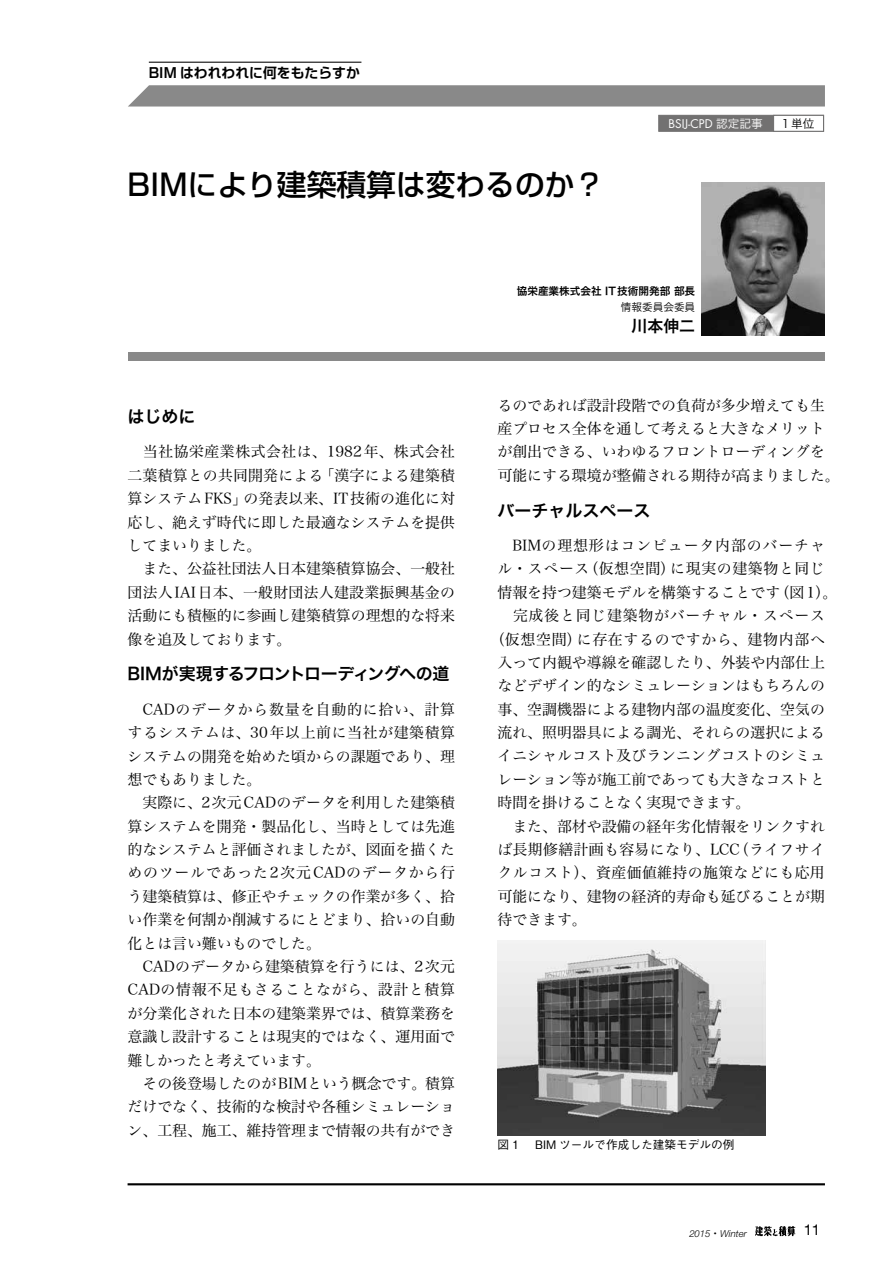
<style>
.page{position:relative;width:893px;height:1263px;background:#fff}
.page>*{position:absolute;margin:0;border:0;box-sizing:border-box;transform-origin:0 0}
.t1{font:500 29.7px "Shin Go Pro";color:#000}
.t2{font:16.95px "Hira Kaku Pro W6";letter-spacing:-.045em;color:#000}
.t3{font:16.95px "Hira Kaku Pro W6";letter-spacing:-.01em;color:#000}
.t4{font:15.9px "Hira Kaku Pro W6";color:#000}
.t5{font:14.85px/23.4px "Hira Min Pro W3";color:#000}
.t6{font:14.85px "Hira Min Pro W3";letter-spacing:.025em;color:#000}
.t7{font:14.85px "Hira Min Pro W3";letter-spacing:.06em;color:#000}
.t8{font:14.85px "Hira Min Pro W3";letter-spacing:.045em;color:#000}
.t9{font:14.85px "Hira Min Pro W3";letter-spacing:.05em;color:#000}
.t10{font:14.85px "Hira Min Pro W3";letter-spacing:.055em;color:#000}
.t11{font:14.85px "Helvetica Neue";color:#000}
.t12{font:700 13.8px "Shin Go Pro De";color:#000}
.t13{font:500 11.7px "Gothic BBB Pro";color:#000}
.t14{font:11.7px "Futura";color:#fff}
.t15{font:11.7px "Hira Kaku Pro W3";color:#000}
.t16{font:10.65px "Hira Kaku Pro W6";color:#000}
.t17{font:10.65px "Hira Kaku Pro W3";color:#000}
.t18{font:italic 300 9.6px "Helvetica Neue";color:#000}
.s1{font-family:"Hira Kaku Pro W3"}
.s2{font-family:"Koz Min Pro";font-weight:400;font-style:normal}
</style>
<div class="page">
<img style="left:755px;top:1226px;width:40px;height:10px">
<hr style="left:128px;top:1183px;width:697px;height:2px;background:#000">
<div style="left:128px;top:353px;width:697px;height:8px;background:#898989"></div>
<img style="left:702px;top:183px;width:123px;height:152px">
<svg style="left:128px;top:85px;width:697px;height:22px"></svg>
<div style="left:658px;top:115px;width:166px;height:17px;background:#727171;border:1px solid #727171"></div>
<div style="left:773px;top:115px;width:51px;height:17px;background:#fff;border:1px solid #727171"></div>
<hr style="left:149px;top:62px;width:212px;height:1px;background:#000">
<img style="left:497px;top:940px;width:268px;height:195px">
<p class="t12" style="left:149px;top:61px;width:212px">BIM はわれわれに何をもたらすか</p>
<h1 class="t1" style="left:128px;top:161px;width:478px">BIMにより建築積算は変わるのか？</h1>
<p class="t14" style="left:668px;top:115px;width:96px">BSIJ-CPD <span class="s1">認定記事</span></p>
<p class="t15" style="left:782px;top:113px;width:34px">1単位</p>
<p class="t3" style="left:128px;top:401px;width:70px">はじめに</p>
<p class="t5" style="left:128px;top:439px;width:329px">　当社協栄産業株式会社は、1982年、株式会社二葉積算との共同開発による「漢字による建築積算システムFKS」の発表以来、IT技術の進化に対応し、絶えず時代に即した最適なシステムを提供してまいりました。<br>　また、公益社団法人日本建築積算協会、一般社団法人IAI日本、一般財団法人建設業振興基金の活動にも積極的に参画し建築積算の理想的な将来像を追及しております。</p>
<p class="t2" style="left:128px;top:659px;width:323px">BIMが実現するフロントローディングへの道</p>
<p class="t5" style="left:128px;top:696px;width:329px">　CADのデータから数量を自動的に拾い、計算するシステムは、30年以上前に当社が建築積算システムの開発を始めた頃からの課題であり、理想でもありました。<br>　実際に、2次元CADのデータを利用した建築積算システムを開発・製品化し、当時としては先進的なシステムと評価されましたが、図面を描くためのツールであった2次元CADのデータから行う建築積算は、修正やチェックの作業が多く、拾い作業を何割か削減するにとどまり、拾いの自動化とは言い難いものでした。<br>　CADのデータから建築積算を行うには、2次元<br>CADの情報不足もさることながら、設計と積算が分業化された日本の建築業界では、積算業務を意識し設計することは現実的ではなく、運用面で難しかったと考えています。<br>　その後登場したのがBIMという概念です。積算だけでなく、技術的な検討や各種シミュレーション、工程、施工、維持管理まで情報の共有ができ</p>
<p class="t16" style="left:517px;top:282px;width:180px">協栄産業株式会社 IT技術開発部 部長</p>
<p class="t17" style="left:621px;top:298px;width:76px">情報委員会委員</p>
<p class="t4" style="left:631px;top:311px;width:65px">川本伸二</p>
<p class="t5" style="left:497px;top:392px;width:344px">るのであれば設計段階での負荷が多少増えても生産プロセス全体を通して考えると大きなメリットが創出できる、いわゆるフロントローディングを可能にする環境が整備される期待が高まりました。</p>
<p class="t3" style="left:497px;top:495px;width:155px">バーチャルスペース</p>
<p class="t7" style="left:497px;top:533px;width:329px">　BIMの理想形はコンピュータ内部のバーチャ</p>
<p class="t8" style="left:497px;top:556px;width:329px">ル・スペース（仮想空間）に現実の建築物と同じ</p>
<p class="t5" style="left:497px;top:579px;width:341px">情報を持つ建築モデルを構築することです（図1）。</p>
<p class="t10" style="left:497px;top:603px;width:329px">　完成後と同じ建築物がバーチャル・スペース</p>
<p class="t9" style="left:490px;top:626px;width:336px">（仮想空間）に存在するのですから、建物内部へ</p>
<p class="t5" style="left:497px;top:649px;width:329px">入って内観や導線を確認したり、外装や内部仕上</p>
<p class="t5" style="left:497px;top:673px;width:329px">などデザイン的なシミュレーションはもちろんの</p>
<p class="t5" style="left:497px;top:696px;width:329px">事、空調機器による建物内部の温度変化、空気の</p>
<p class="t5" style="left:497px;top:719px;width:329px">流れ、照明器具による調光、それらの選択による</p>
<p class="t5" style="left:497px;top:743px;width:329px">イニシャルコスト及びランニングコストのシミュ</p>
<p class="t5" style="left:497px;top:766px;width:329px">レーション等が施工前であっても大きなコストと</p>
<p class="t5" style="left:497px;top:790px;width:254px">時間を掛けることなく実現できます。</p>
<p class="t5" style="left:497px;top:813px;width:329px">　また、部材や設備の経年劣化情報をリンクすれ</p>
<p class="t6" style="left:497px;top:837px;width:329px">ば長期修繕計画も容易になり、LCC（ライフサイ</p>
<p class="t6" style="left:497px;top:860px;width:329px">クルコスト）、資産価値維持の施策などにも応用</p>
<p class="t5" style="left:497px;top:883px;width:329px">可能になり、建物の経済的寿命も延びることが期</p>
<p class="t5" style="left:497px;top:906px;width:91px">待できます。</p>
<p class="t13" style="left:497px;top:1135px;width:239px">図 1　 BIM ツールで作成した建築モデルの例</p>
<p class="t18" style="left:689px;top:1227px;width:59px">2015<span class="s2">・</span>Winter</p>
<p class="t11" style="left:804px;top:1221px;width:18px">11</p>
</div>
